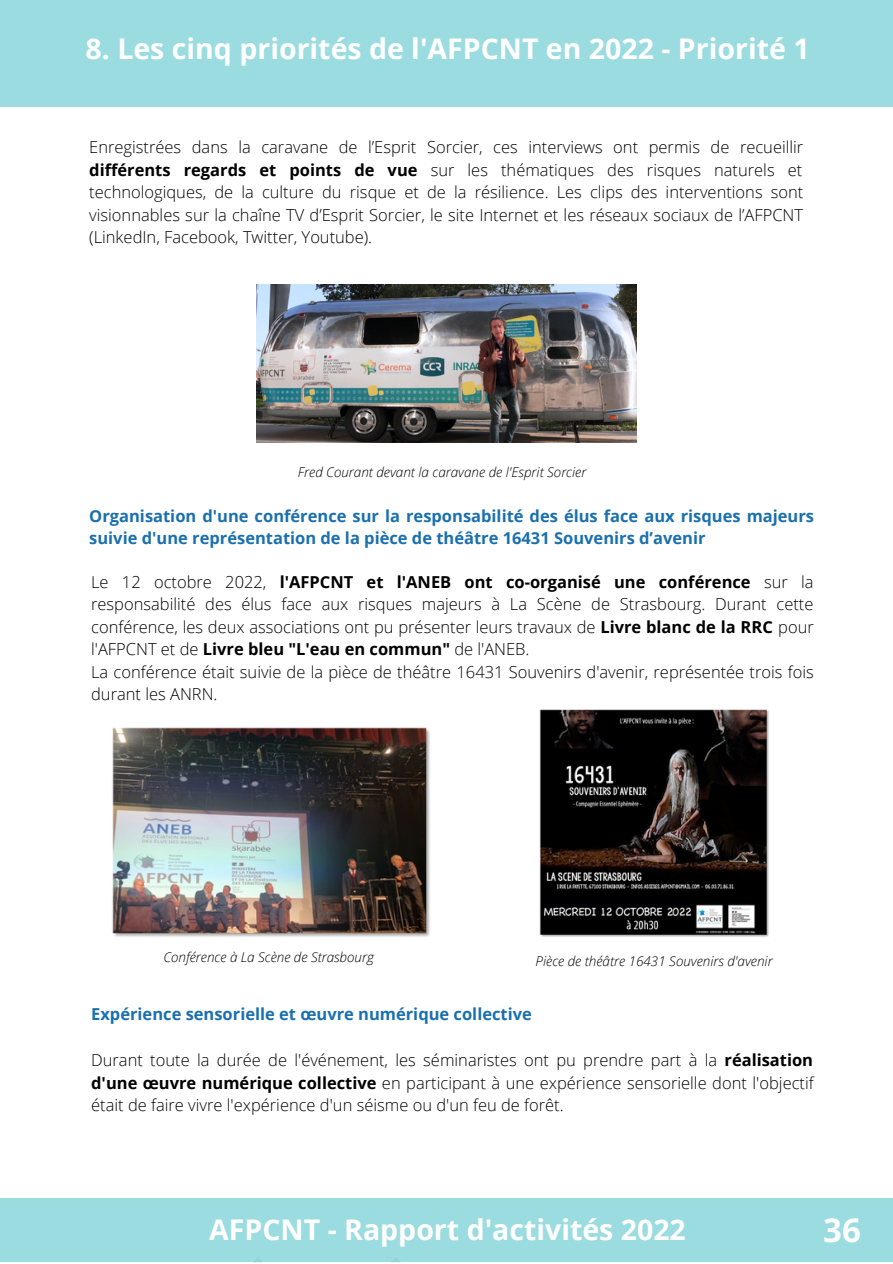
<style>
.page{position:relative;width:893px;height:1264px;background:#fff}
.page>*{position:absolute;margin:0;border:0;box-sizing:border-box;transform-origin:0 0}
.t1{font:700 33px "Open Sans";color:#fff}
.t2{font:700 28.5px "Open Sans";color:#fff}
.t3{font:300 16.5px/22.5px "Open Sans";color:#000;text-align:justify}
.t4{font:700 16.5px/22.5px "Open Sans";color:#1a70ae}
.t5{font:italic 300 13.5px "Open Sans";color:#000}
.s1{font-weight:700}
</style>
<div class="page">
<div style="left:235px;top:1257px;width:183px;height:5px;background:#9adce0"></div>
<div style="left:0;top:1198px;width:892px;height:63px;background:#9adce0"></div>
<div style="left:0;top:0;width:892px;height:107px;background:#9adce0"></div>
<img style="left:256px;top:284px;width:380px;height:159px">
<img style="left:112px;top:727px;width:318px;height:210px">
<img style="left:539px;top:709px;width:230px;height:228px">
<p class="t2" style="left:86px;top:28px;width:725px">8. Les cinq priorités de l'AFPCNT en 2022 - Priorité 1</p>
<p class="t3" style="left:89px;top:135px;width:715px">Enregistrées dans la caravane de l’Esprit Sorcier, ces interviews ont permis de recueillir <span class="s1">différents regards et points de vue</span> sur les thématiques des risques naturels et technologiques, de la culture du risque et de la résilience. Les clips des interventions sont visionnables sur la chaîne TV d’Esprit Sorcier, le site Internet et les réseaux sociaux de l’AFPCNT (LinkedIn, Facebook, Twitter, Youtube).</p>
<p class="t5" style="left:298px;top:462px;width:290px">Fred Courant devant la caravane de l'Esprit Sorcier</p>
<p class="t4" style="left:89px;top:504px;width:726px">Organisation d'une conférence sur la responsabilité des élus face aux risques majeurs suivie d'une représentation de la pièce de théâtre 16431 Souvenirs d’avenir</p>
<p class="t3" style="left:91px;top:570px;width:724px">Le 12 octobre 2022, <span class="s1">l'AFPCNT et l'ANEB ont co-organisé une conférence</span> sur la responsabilité des élus face aux risques majeurs à La Scène de Strasbourg. Durant cette conférence, les deux associations ont pu présenter leurs travaux de <span class="s1">Livre blanc de la RRC</span> pour l'AFPCNT et de <span class="s1">Livre bleu "L'eau en commun"</span> de l'ANEB.</p>
<p class="t3" style="left:91px;top:660px;width:724px">La conférence était suivie de la pièce de théâtre 16431 Souvenirs d'avenir, représentée trois fois durant les ANRN.</p>
<p class="t5" style="left:163px;top:947px;width:212px">Conférence à La Scène de Strasbourg</p>
<p class="t5" style="left:535px;top:951px;width:238px">Pièce de théâtre 16431 Souvenirs d'avenir</p>
<p class="t4" style="left:91px;top:1002px;width:442px">Expérience sensorielle et œuvre numérique collective</p>
<p class="t3" style="left:91px;top:1048px;width:724px">Durant toute la durée de l'événement, les séminaristes ont pu prendre part à la <span class="s1">réalisation d'une œuvre numérique collective</span> en participant à une expérience sensorielle dont l'objectif était de faire vivre l'expérience d'un séisme ou d'un feu de forêt.</p>
<p class="t2" style="left:209px;top:1209px;width:478px">AFPCNT - Rapport d'activités 2022</p>
<p class="t1" style="left:823px;top:1206px;width:39px">36</p>
</div>
